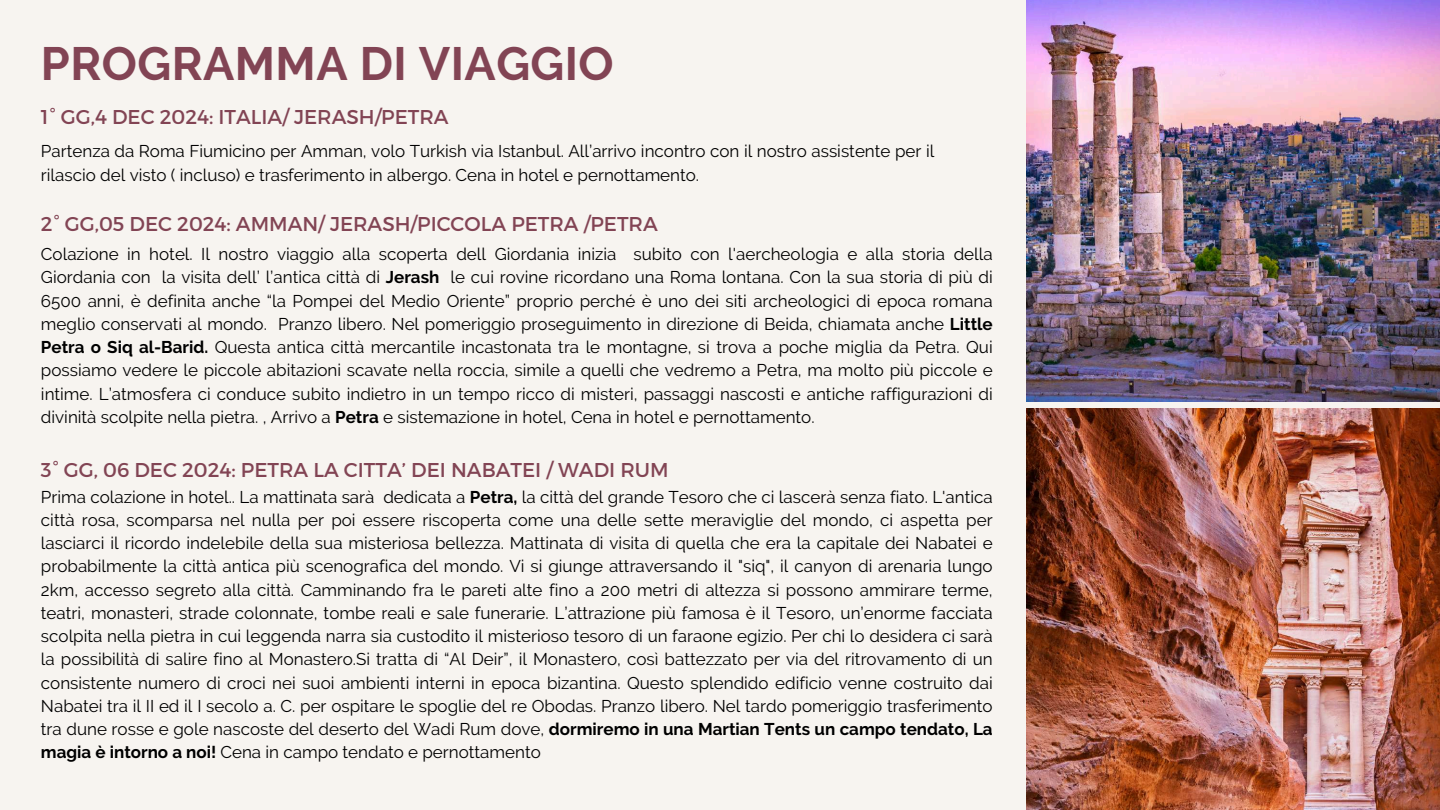
<style>
.page{position:relative;width:1440px;height:810px;background:#f7f4f0}
.page>*{position:absolute;margin:0;border:0;box-sizing:border-box;transform-origin:0 0}
.t1{font:700 46.6px "Raleway";letter-spacing:.01em;color:#824454}
.t2{font:20px "Montserrat";color:#824454}
.t3{font:17px/23.2px "Raleway";color:#000;text-align:justify}
.s1{font-weight:700}
</style>
<div class="page">
<img style="left:1027px;top:0;width:413px;height:401px">
<img style="left:1027px;top:409px;width:413px;height:401px">
<h1 class="t1" style="left:41px;top:36px;width:574px">PROGRAMMA DI VIAGGIO</h1>
<p class="t2" style="left:41px;top:104px;width:409px">1° GG,4 DEC 2024: ITALIA/ JERASH/PETRA</p>
<p class="t3" style="left:41px;top:140px;width:895px">Partenza da Roma Fiumicino per Amman, volo Turkish via Istanbul. All’arrivo incontro con il nostro assistente per il rilascio del visto ( incluso) e trasferimento in albergo. Cena in hotel e pernottamento.</p>
<p class="t2" style="left:41px;top:211px;width:618px">2° GG,05 DEC 2024: AMMAN/ JERASH/PICCOLA PETRA /PETRA</p>
<p class="t3" style="left:41px;top:243px;width:953px">Colazione in hotel. Il nostro viaggio alla scoperta dell Giordania inizia subito con l'aercheologia e alla storia della Giordania con la visita dell’ l’antica città di <span class="s1">Jerash</span> le cui rovine ricordano una Roma lontana. Con la sua storia di più di 6500 anni, è definita anche “la Pompei del Medio Oriente” proprio perché è uno dei siti archeologici di epoca romana meglio conservati al mondo. Pranzo libero. Nel pomeriggio proseguimento in direzione di Beida, chiamata anche <span class="s1">Little Petra o Siq al-Barid.</span> Questa antica città mercantile incastonata tra le montagne, si trova a poche miglia da Petra. Qui possiamo vedere le piccole abitazioni scavate nella roccia, simile a quelli che vedremo a Petra, ma molto più piccole e intime. L’atmosfera ci conduce subito indietro in un tempo ricco di misteri, passaggi nascosti e antiche raffigurazioni di divinità scolpite nella pietra. , Arrivo a <span class="s1">Petra</span> e sistemazione in hotel, Cena in hotel e pernottamento.</p>
<p class="t2" style="left:41px;top:457px;width:629px">3° GG, 06 DEC 2024: PETRA LA CITTA’ DEI NABATEI / WADI RUM</p>
<p class="t3" style="left:41px;top:485px;width:953px">Prima colazione in hotel.. La mattinata sarà dedicata a <span class="s1">Petra,</span> la città del grande Tesoro che ci lascerà senza fiato. L'antica città rosa, scomparsa nel nulla per poi essere riscoperta come una delle sette meraviglie del mondo, ci aspetta per lasciarci il ricordo indelebile della sua misteriosa bellezza. Mattinata di visita di quella che era la capitale dei Nabatei e probabilmente la città antica più scenografica del mondo. Vi si giunge attraversando il "siq", il canyon di arenaria lungo 2km, accesso segreto alla città. Camminando fra le pareti alte fino a 200 metri di altezza si possono ammirare terme, teatri, monasteri, strade colonnate, tombe reali e sale funerarie. L’attrazione più famosa è il Tesoro, un’enorme facciata scolpita nella pietra in cui leggenda narra sia custodito il misterioso tesoro di un faraone egizio. Per chi lo desidera ci sarà la possibilità di salire fino al Monastero.Si tratta di “Al Deir”, il Monastero, così battezzato per via del ritrovamento di un consistente numero di croci nei suoi ambienti interni in epoca bizantina. Questo splendido edificio venne costruito dai Nabatei tra il II ed il I secolo a. C. per ospitare le spoglie del re Obodas. Pranzo libero. Nel tardo pomeriggio trasferimento tra dune rosse e gole nascoste del deserto del Wadi Rum dove, <span class="s1">dormiremo in una Martian Tents un campo tendato, La magia è intorno a noi!</span> Cena in campo tendato e pernottamento</p>
</div>
